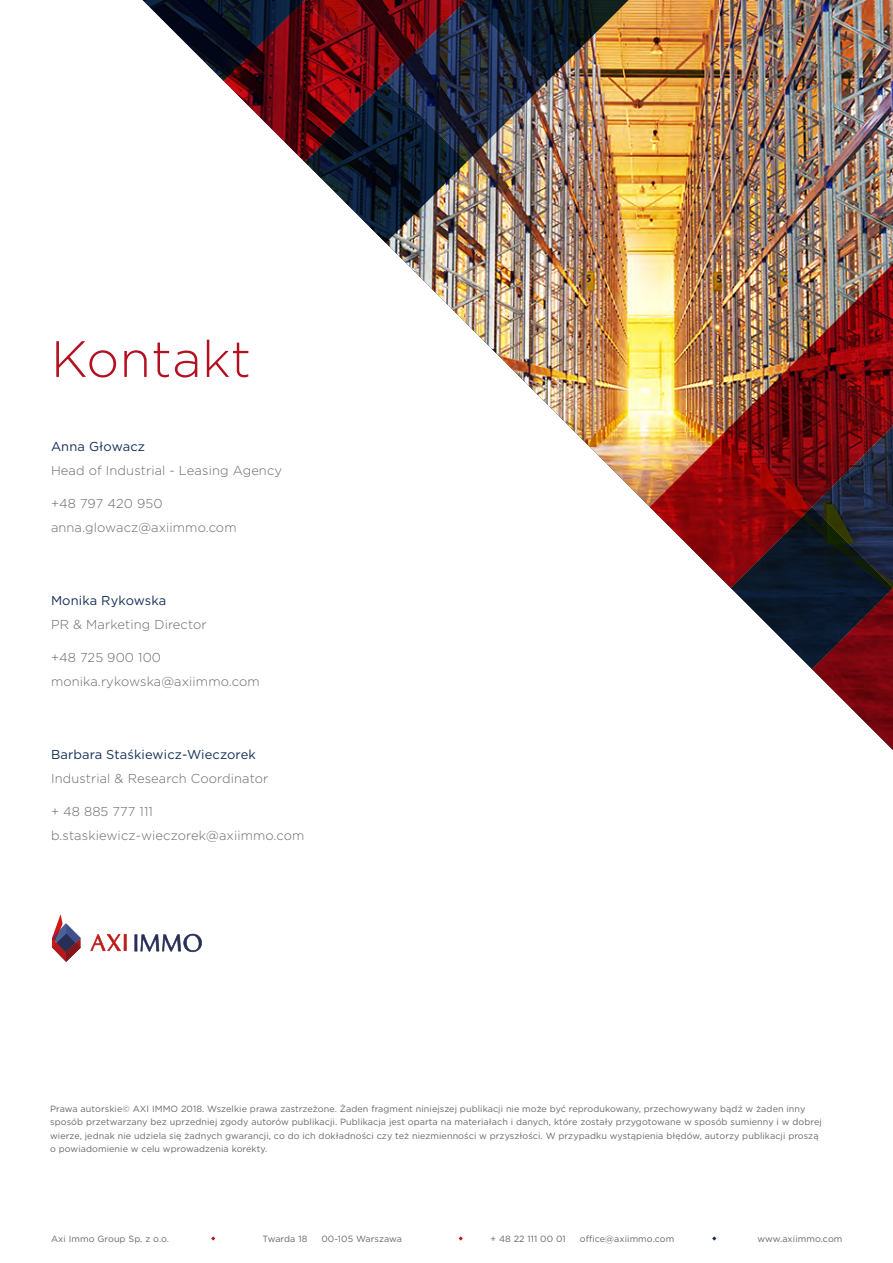
<style>
.page{position:relative;width:893px;height:1263px;background:#fff}
.page>*{position:absolute;margin:0;border:0;box-sizing:border-box;transform-origin:0 0}
.t1{font:300 51px "Gotham";letter-spacing:.01em;color:#b41020}
.t2{font:300 12.9px/24px "Gotham";letter-spacing:.01em;color:#696767}
.t3{font:12.9px "Gotham";letter-spacing:.01em;color:#133056}
.t4{font:9px/13.5px "Gotham";letter-spacing:.01em;color:#696767}
</style>
<div class="page">
<svg style="left:211px;top:1236px;width:4px;height:4px"></svg>
<svg style="left:459px;top:1236px;width:4px;height:4px"></svg>
<svg style="left:712px;top:1236px;width:4px;height:4px"></svg>
<img style="left:386px;top:0;width:507px;height:507px">
<img style="left:650px;top:264px;width:243px;height:486px">
<img style="left:142px;top:0;width:487px;height:243px">
<svg style="left:134px;top:934px;width:68px;height:18px"></svg>
<svg style="left:90px;top:934px;width:37px;height:17px"></svg>
<svg style="left:52px;top:914px;width:29px;height:48px"></svg>
<h1 class="t1" style="left:51px;top:327px;width:202px">Kontakt</h1>
<h2 class="t3" style="left:51px;top:439px;width:95px">Anna Głowacz</h2>
<h2 class="t2" style="left:51px;top:458px;width:233px">Head of Industrial - Leasing Agency</h2>
<h2 class="t2" style="left:51px;top:491px;width:187px">+48 797 420 950 anna.glowacz@axiimmo.com</h2>
<h2 class="t3" style="left:51px;top:592px;width:117px">Monika Rykowska</h2>
<h2 class="t2" style="left:51px;top:612px;width:157px">PR &amp; Marketing Director</h2>
<h2 class="t2" style="left:51px;top:645px;width:210px">+48 725 900 100 monika.rykowska@axiimmo.com</h2>
<h2 class="t3" style="left:51px;top:746px;width:206px">Barbara Staśkiewicz-Wieczorek</h2>
<h2 class="t2" style="left:51px;top:766px;width:219px">Industrial &amp; Research Coordinator</h2>
<h2 class="t2" style="left:51px;top:799px;width:255px">+ 48 885 777 111 b.staskiewicz-wieczorek@axiimmo.com</h2>
<p class="t4" style="left:50px;top:1102px;width:773px">Prawa autorskie© AXI IMMO 2018. Wszelkie prawa zastrzeżone. Żaden fragment niniejszej publikacji nie może być reprodukowany, przechowywany bądź w żaden inny sposób przetwarzany bez uprzedniej zgody autorów publikacji. Publikacja jest oparta na materiałach i danych, które zostały przygotowane w sposób sumienny i w dobrej wierze, jednak nie udziela się żadnych gwarancji, co do ich dokładności czy też niezmienności w przyszłości. W przypadku wystąpienia błędów, autorzy publikacji proszą o powiadomienie w celu wprowadzenia korekty.</p>
<p class="t4" style="left:51px;top:1231px;width:120px">Axi Immo Group Sp. z o.o.</p>
<p class="t4" style="left:263px;top:1231px;width:46px">Twarda 18</p>
<p class="t4" style="left:321px;top:1231px;width:82px">00-105 Warszawa</p>
<p class="t4" style="left:490px;top:1231px;width:77px">+ 48 22 111 00 01</p>
<p class="t4" style="left:580px;top:1231px;width:96px">office@axiimmo.com</p>
<p class="t4" style="left:757px;top:1231px;width:87px">www.axiimmo.com</p>
</div>
